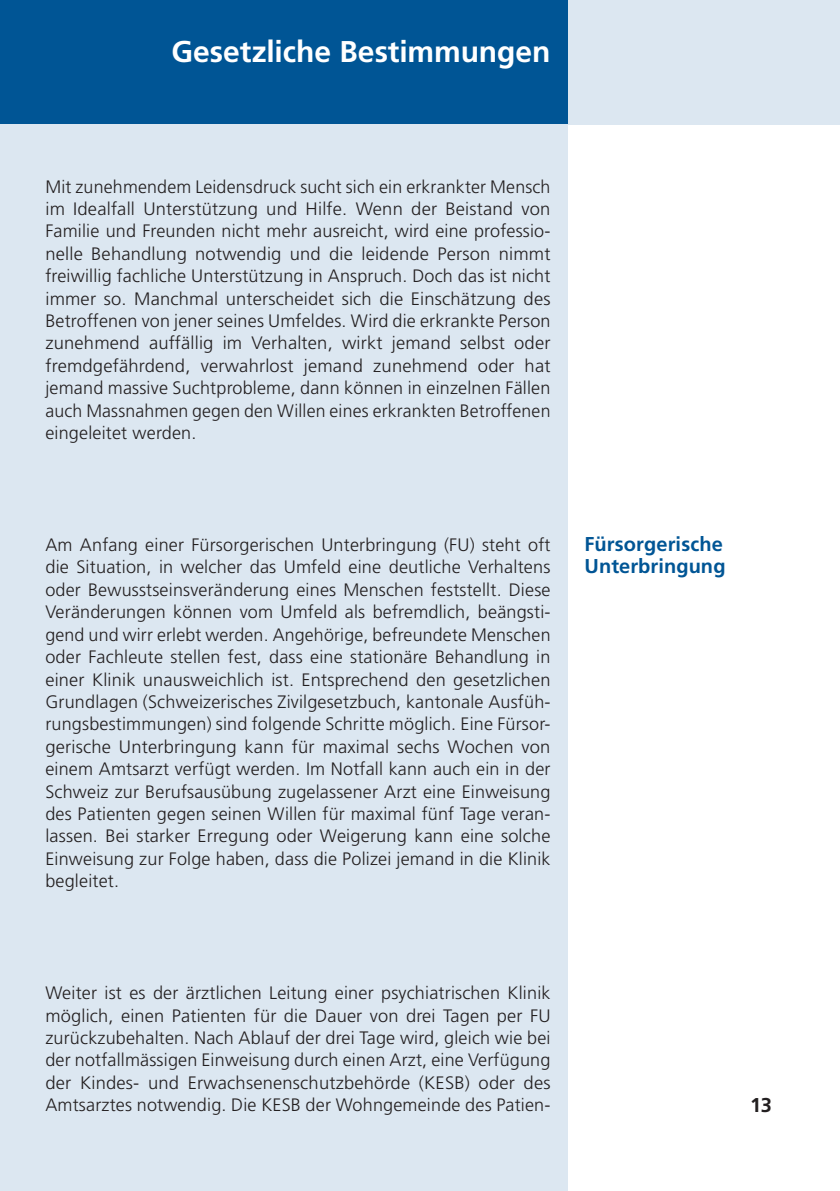
<style>
.page{position:relative;width:840px;height:1191px;background:#fff}
.page>*{position:absolute;margin:0;border:0;box-sizing:border-box;transform-origin:0 0}
.t1{font:700 30px "Frutiger LT Std";letter-spacing:-.005em;color:#fff}
.t2{font:700 20px/22.4px "Frutiger LT Std";letter-spacing:.005em;color:#005595}
.t3{font:700 20px "Frutiger LT Std";color:#231f20}
.t4{font:300 18px/22.4px "Frutiger LT Std";letter-spacing:.01em;color:#231f20;text-align:justify}
</style>
<div class="page">
<div style="left:566px;top:0;width:273px;height:125px;background:#dce7f1"></div>
<div style="left:0;top:0;width:567px;height:125px;background:#005595"></div>
<div style="left:0;top:125px;width:567px;height:1066px;background:#dce7f1"></div>
<h1 class="t1" style="left:171px;top:34px;width:380px">Gesetzliche Bestimmungen</h1>
<p class="t4" style="left:45px;top:175px;width:506px">Mit zunehmendem Leidensdruck sucht sich ein erkrankter Mensch im Idealfall Unterstützung und Hilfe. Wenn der Beistand von Familie und Freunden nicht mehr ausreicht, wird eine professio&shy;nelle Behandlung notwendig und die leidende Person nimmt freiwillig fachliche Unterstützung in Anspruch. Doch das ist nicht immer so. Manchmal unterscheidet sich die Einschätzung des Betroffenen von jener seines Umfeldes. Wird die erkrankte Person zunehmend auffällig im Verhalten, wirkt jemand selbst oder fremdgefährdend, verwahrlost jemand zunehmend oder hat jemand massive Suchtprobleme, dann können in einzelnen Fällen auch Massnahmen gegen den Willen eines erkrankten Betroffenen eingeleitet werden.</p>
<p class="t4" style="left:45px;top:534px;width:506px">Am Anfang einer Fürsorgerischen Unterbringung (FU) steht oft die Situation, in welcher das Umfeld eine deutliche Verhaltens oder Bewusstseinsveränderung eines Menschen feststellt. Diese Veränderungen können vom Umfeld als befremdlich, beängsti&shy;gend und wirr erlebt werden. Angehörige, befreundete Menschen oder Fachleute stellen fest, dass eine stationäre Behandlung in einer Klinik unausweichlich ist. Entsprechend den gesetzlichen Grundlagen (Schweizerisches Zivilgesetzbuch, kantonale Ausfüh&shy;rungsbestimmungen) sind folgende Schritte möglich. Eine Fürsor&shy;gerische Unterbringung kann für maximal sechs Wochen von einem Amtsarzt verfügt werden. Im Notfall kann auch ein in der Schweiz zur Berufsausübung zugelassener Arzt eine Einweisung des Patienten gegen seinen Willen für maximal fünf Tage veran&shy;lassen. Bei starker Erregung oder Weigerung kann eine solche Einweisung zur Folge haben, dass die Polizei jemand in die Klinik begleitet.</p>
<p class="t2" style="left:584px;top:533px;width:142px">Fürsorgerische<br>Unterbringung</p>
<p class="t4" style="left:45px;top:982px;width:506px">Weiter ist es der ärztlichen Leitung einer psychiatrischen Klinik möglich, einen Patienten für die Dauer von drei Tagen per FU zurückzubehalten. Nach Ablauf der drei Tage wird, gleich wie bei der notfallmässigen Einweisung durch einen Arzt, eine Verfügung der Kindes- und Erwachsenenschutzbehörde (KESB) oder des Amtsarztes notwendig. Die KESB der Wohngemeinde des Patien-</p>
<p class="t3" style="left:749px;top:1093px;width:23px">13</p>
</div>
